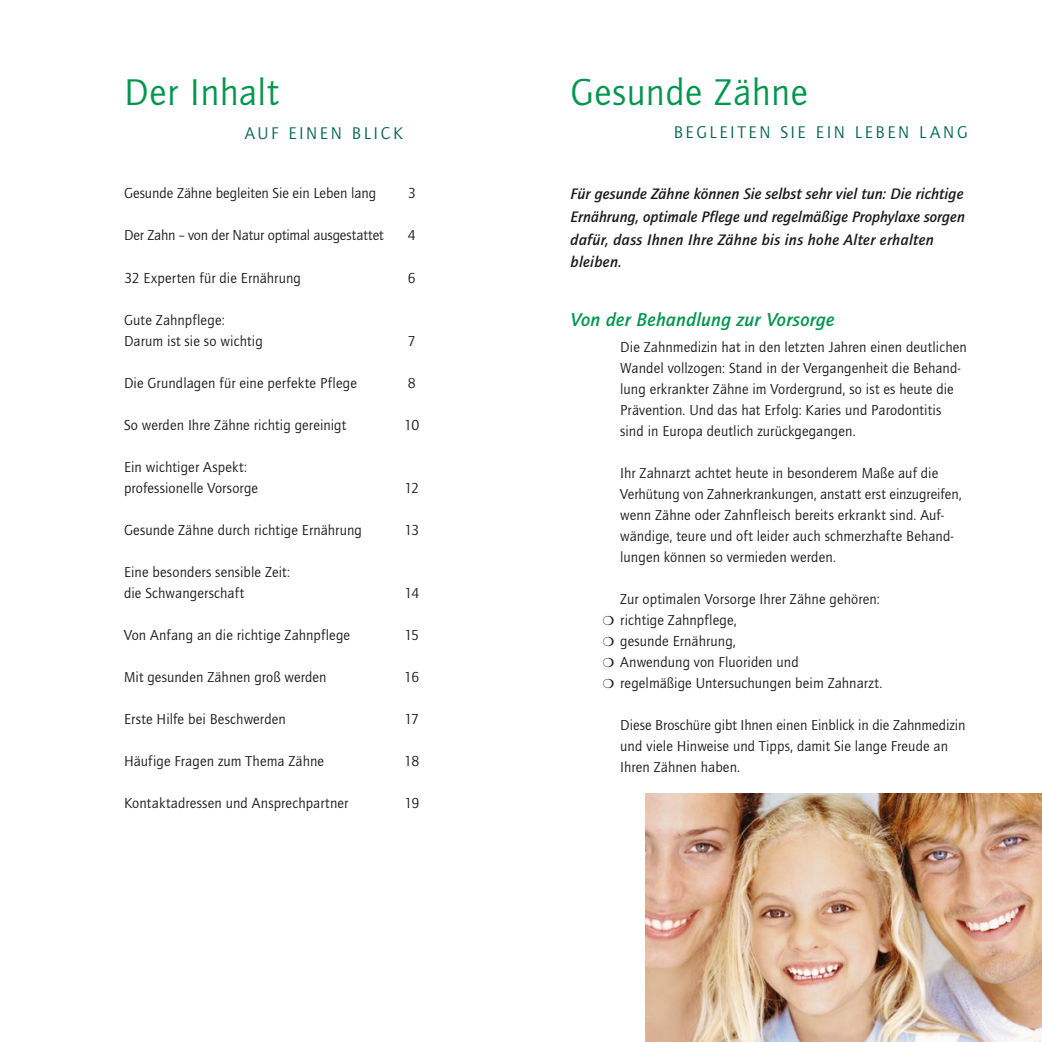
<style>
.page{position:relative;width:1042px;height:1042px;background:#fff}
.page>*{position:absolute;margin:0;border:0;box-sizing:border-box;transform-origin:0 0}
.t1{font:38.5px "Quay Sans ITC Std";letter-spacing:.015em;color:#00964e}
.t2{font:italic 500 19.25px "Quay Sans ITC Std";letter-spacing:.01em;color:#00964e}
.t3{font:17.5px "Quay Sans ITC Std";letter-spacing:.145em;color:#006550}
.t4{font:italic 500 15.75px/22.8px "Quay Sans ITC Std";letter-spacing:.005em;color:#1a1a18}
.t5{font:14.88px/21px "Quay Sans ITC Std";letter-spacing:.01em;color:#1a1a18}
.t6{font:14.88px "Quay Sans ITC Std";letter-spacing:-.01em;color:#1a1a18}
</style>
<div class="page">
<img style="left:645px;top:794px;width:397px;height:248px">
<h1 class="t1" style="left:124px;top:70px;width:156px">Der Inhalt</h1>
<p class="t3" style="left:245px;top:123px;width:160px">AUF EINEN BLICK</p>
<p class="t5" style="left:124px;top:183px;width:253px">Gesunde Zähne begleiten Sie ein Leben lang</p>
<p class="t5" style="left:408px;top:183px;width:9px">3</p>
<p class="t6" style="left:124px;top:227px;width:261px">Der Zahn – von der Natur optimal ausgestattet</p>
<p class="t5" style="left:408px;top:225px;width:9px">4</p>
<p class="t5" style="left:124px;top:267px;width:178px">32 Experten für die Ernährung</p>
<p class="t5" style="left:408px;top:267px;width:9px">6</p>
<p class="t5" style="left:124px;top:309px;width:140px">Gute Zahnpflege:<br>Darum ist sie so wichtig</p>
<p class="t5" style="left:408px;top:330px;width:9px">7</p>
<p class="t5" style="left:124px;top:372px;width:234px">Die Grundlagen für eine perfekte Pflege</p>
<p class="t5" style="left:408px;top:372px;width:9px">8</p>
<p class="t5" style="left:124px;top:414px;width:224px">So werden Ihre Zähne richtig gereinigt</p>
<p class="t5" style="left:404px;top:414px;width:17px">10</p>
<p class="t5" style="left:124px;top:456px;width:136px">Ein wichtiger Aspekt: professionelle Vorsorge</p>
<p class="t5" style="left:404px;top:477px;width:16px">12</p>
<p class="t5" style="left:124px;top:519px;width:239px">Gesunde Zähne durch richtige Ernährung</p>
<p class="t5" style="left:404px;top:519px;width:16px">13</p>
<p class="t5" style="left:124px;top:561px;width:168px">Eine besonders sensible Zeit: die Schwangerschaft</p>
<p class="t5" style="left:404px;top:582px;width:16px">14</p>
<p class="t5" style="left:124px;top:624px;width:228px">Von Anfang an die richtige Zahnpflege</p>
<p class="t5" style="left:404px;top:624px;width:16px">15</p>
<p class="t5" style="left:124px;top:666px;width:204px">Mit gesunden Zähnen groß werden</p>
<p class="t5" style="left:404px;top:666px;width:17px">16</p>
<p class="t5" style="left:124px;top:708px;width:163px">Erste Hilfe bei Beschwerden</p>
<p class="t5" style="left:404px;top:708px;width:16px">17</p>
<p class="t5" style="left:124px;top:750px;width:202px">Häufige Fragen zum Thema Zähne</p>
<p class="t5" style="left:404px;top:750px;width:17px">18</p>
<p class="t5" style="left:124px;top:792px;width:226px">Kontaktadressen und Ansprechpartner</p>
<p class="t5" style="left:404px;top:792px;width:16px">19</p>
<h1 class="t1" style="left:570px;top:70px;width:239px">Gesunde Zähne</h1>
<p class="t3" style="left:674px;top:122px;width:295px">BEGLEITEN SIE EIN LEBEN LANG</p>
<p class="t4" style="left:570px;top:182px;width:396px">Für gesunde Zähne können Sie selbst sehr viel tun: Die richtige Ernährung, optimale Pflege und regelmäßige Prophylaxe sorgen dafür, dass Ihnen Ihre Zähne bis ins hohe Alter erhalten bleiben.</p>
<p class="t2" style="left:570px;top:308px;width:265px">Von der Behandlung zur Vorsorge</p>
<p class="t5" style="left:620px;top:336px;width:348px">Die Zahnmedizin hat in den letzten Jahren einen deutlichen Wandel vollzogen: Stand in der Vergangenheit die Behand&shy;lung erkrankter Zähne im Vordergrund, so ist es heute die Prävention. Und das hat Erfolg: Karies und Parodontitis sind in Europa deutlich zurückgegangen.</p>
<p class="t5" style="left:620px;top:462px;width:343px">Ihr Zahnarzt achtet heute in besonderem Maße auf die Verhütung von Zahnerkrankungen, anstatt erst einzugreifen, wenn Zähne oder Zahnfleisch bereits erkrankt sind. Auf&shy;wändige, teure und oft leider auch schmerzhafte Behand&shy;lungen können so vermieden werden.</p>
<p class="t5" style="left:603px;top:588px;width:281px;text-indent:17px">Zur optimalen Vorsorge Ihrer Zähne gehören: ❍ richtige Zahnpflege,<br>❍ gesunde Ernährung,<br>❍ Anwendung von Fluoriden und<br>❍ regelmäßige Untersuchungen beim Zahnarzt.</p>
<p class="t5" style="left:620px;top:714px;width:347px">Diese Broschüre gibt Ihnen einen Einblick in die Zahnmedizin und viele Hinweise und Tipps, damit Sie lange Freude an<br>Ihren Zähnen haben.</p>
</div>
